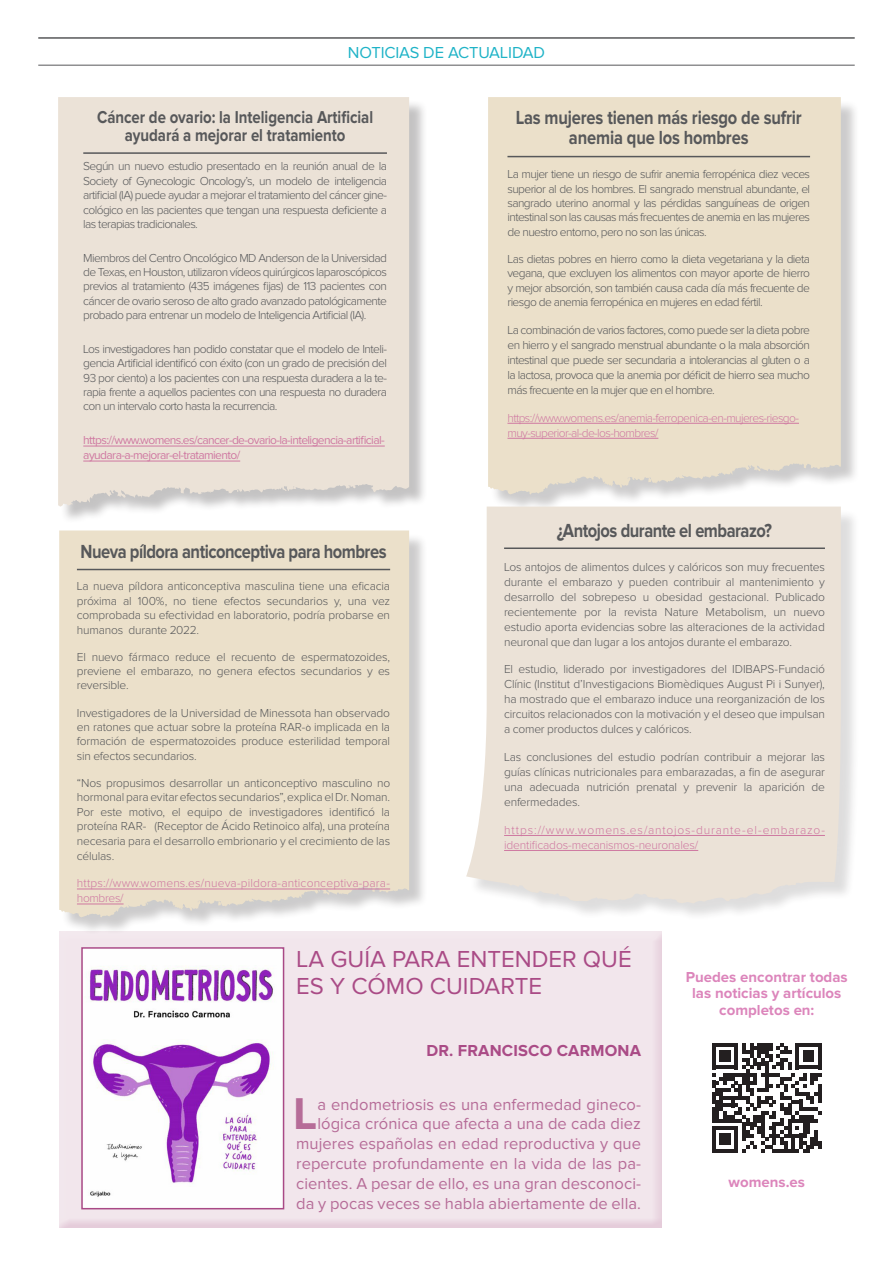
<style>
.page{position:relative;width:893px;height:1263px;background:#fff}
.page>*{position:absolute;margin:0;border:0;box-sizing:border-box;transform-origin:0 0}
.TEXTO_ANUNCIO{font:700 46.2px "Proxima Nova";color:#b66c98}
.t1{font:24px/27px "Proxima Nova";color:#aa4b86}
.Link_No6ticias{font:700 19.65px "Proxima Nova";letter-spacing:-.03em;color:#57585a;scale:.84 1}
.TEXTO_NORMAL{font:700 19.65px/19.8px "Proxima Nova";letter-spacing:-.01em;color:#57585a;text-align:center;scale:.84 1}
.TEXTO_NORMAL-2{font:700 17.85px/18px "Proxima Nova";letter-spacing:-.005em;color:#57585a;text-align:center;scale:.84 1}
.TEXTO_ANUNCIO-2{font:16.5px/19.8px "Proxima Nova";letter-spacing:.005em;color:#b66c98;text-align:right}
.t2{font:16.5px "Proxima Nova";letter-spacing:-.01em;color:#1fb3c7}
.ANUNCIO{font:700 16.5px "Proxima Nova";letter-spacing:.01em;color:#aa4b86}
.t3{font:700 15px/16.5px "Proxima Nova";color:#dc85bb;text-align:center}
.Link_No6ticias-2{font:300 12px/15px "Proxima Nova";letter-spacing:-.015em;color:#57585a;text-align:justify}
.TEXTO_NORMAL-3{font:300 12px/14.4px "Proxima Nova";letter-spacing:-.05em;color:#57585a;text-align:justify}
.Link_No6ticias-3{font:12px/15px "Proxima Nova";letter-spacing:-.05em;color:#cf78a1}
.Link_No6ticias-4{font:300 12px/15px "Proxima Nova";letter-spacing:-.05em;color:#cf78a1}
.Link_No6ticias-5{font:300 12px/15px "Proxima Nova";letter-spacing:.055em;color:#cf78a1}
.Link_No6ticias-6{font:300 12px/15px "Proxima Nova";letter-spacing:.015em;color:#cf78a1}
.s1{font-family:"Myriad Pro";font-weight:400;font-size:7.5px}
</style>
<div class="page">
<div style="left:53px;top:931px;width:610px;height:298px;background:#a94986;opacity:.16"></div>
<div style="left:490px;top:99px;width:369px;height:413px;background:#231f20;opacity:.23"></div>
<div style="left:488px;top:97px;width:353px;height:398px;background:#ebe0ca"></div>
<hr style="left:38px;top:65px;width:817px;height:1px;background:#57585a">
<hr style="left:38px;top:37px;width:817px;height:2px;background:#57585a">
<div style="left:60px;top:99px;width:368px;height:425px;background:#231f20;opacity:.27"></div>
<div style="left:58px;top:97px;width:351px;height:411px;background:#ebe2d7"></div>
<div style="left:61px;top:533px;width:367px;height:403px;background:#231f20;opacity:.23"></div>
<div style="left:59px;top:530px;width:350px;height:388px;background:#ebe0ca"></div>
<div style="left:469px;top:509px;width:390px;height:412px;background:#231f20;opacity:.15"></div>
<svg style="left:466px;top:507px;width:375px;height:397px;background:#ebe3d9"></svg>
<hr style="left:83px;top:446px;width:302px;height:1px;background:#cf78a1">
<hr style="left:83px;top:461px;width:157px;height:1px;background:#cf78a1">
<hr style="left:507px;top:423px;width:292px;height:1px;background:#cf78a1">
<hr style="left:507px;top:438px;width:151px;height:1px;background:#cf78a1">
<hr style="left:77px;top:889px;width:313px;height:1px;background:#cf78a1">
<hr style="left:77px;top:904px;width:47px;height:1px;background:#cf78a1">
<hr style="left:504px;top:835px;width:321px;height:1px;background:#cf78a1">
<hr style="left:504px;top:850px;width:194px;height:1px;background:#cf78a1">
<img style="left:84px;top:950px;width:197px;height:256px">
<div style="left:81px;top:947px;width:203px;height:262px;border:2px solid #a94986"></div>
<svg style="left:712px;top:1043px;width:110px;height:110px"></svg>
<hr style="left:83px;top:152px;width:304px;height:2px;background:#57585a">
<hr style="left:507px;top:156px;width:303px;height:1px;background:#57585a">
<hr style="left:77px;top:569px;width:313px;height:1px;background:#57585a">
<hr style="left:504px;top:547px;width:321px;height:2px;background:#57585a">
<p class="t2" style="left:348px;top:43px;width:199px">NOTICIAS DE ACTUALIDAD</p>
<p class="TEXTO_NORMAL-2" style="left:97px;top:108px;width:330px">Cáncer de ovario: la Inteligencia Artificial ayudará a mejorar el tratamiento</p>
<p class="TEXTO_NORMAL-3" style="left:83px;top:160px;width:305px">Según un nuevo estudio presentado en la reunión anual de la Society of Gynecologic Oncology’s, un modelo de inteligencia artificial (IA) puede ayudar a mejorar el tratamiento del cáncer gine&shy;cológico en las pacientes que tengan una respuesta deficiente a las terapias tradicionales.</p>
<p class="TEXTO_NORMAL-3" style="left:83px;top:251px;width:305px">Miembros del Centro Oncológico MD Anderson de la Universidad de Texas, en Houston, utilizaron vídeos quirúrgicos laparoscópicos previos al tratamiento (435 imágenes fijas) de 113 pacientes con cáncer de ovario seroso de alto grado avanzado patológicamente probado para entrenar un modelo de Inteligencia Artificial (IA).</p>
<p class="TEXTO_NORMAL-3" style="left:83px;top:342px;width:305px">Los investigadores han podido constatar que el modelo de Inteli&shy;gencia Artificial identificó con éxito (con un grado de precisión del 93 por ciento) a los pacientes con una respuesta duradera a la te&shy;rapia frente a aquellos pacientes con una respuesta no duradera con un intervalo corto hasta la recurrencia.</p>
<p class="Link_No6ticias-3" style="left:83px;top:433px;width:303px">https://www.womens.es/cancer-de-ovario-la-inteligencia-artificial&shy;ayudara-a-mejorar-el-tratamiento/</p>
<p class="Link_No6ticias" style="left:80px;top:540px;width:366px">Nueva píldora anticonceptiva para hombres</p>
<p class="Link_No6ticias-2" style="left:77px;top:580px;width:315px;line-height:14.4px">La nueva píldora anticonceptiva masculina tiene una eficacia próxima al 100%, no tiene efectos secundarios y, una vez comprobada su efectividad en laboratorio, podría probarse en humanos durante 2022.</p>
<p class="Link_No6ticias-2" style="left:77px;top:650px;width:315px;line-height:14.4px">El nuevo fármaco reduce el recuento de espermatozoides, previene el embarazo, no genera efectos secundarios y es reversible.</p>
<p class="Link_No6ticias-2" style="left:77px;top:706px;width:315px;line-height:14.4px">Investigadores de la Universidad de Minessota han observado en ratones que actuar sobre la proteína RAR-<span class="s1">Ò</span> implicada en la formación de espermatozoides produce esterilidad temporal sin efectos secundarios.</p>
<p class="Link_No6ticias-2" style="left:77px;top:776px;width:315px;line-height:14.5px">“Nos propusimos desarrollar un anticonceptivo masculino no hormonal para evitar efectos secundarios”, explica el Dr. Noman.<br>Por este motivo, el equipo de investigadores identificó la proteína RAR-α (Receptor de Ácido Retinoico alfa), una proteína necesaria para el desarrollo embrionario y el crecimiento de las células.</p>
<p class="Link_No6ticias-6" style="left:77px;top:876px;width:314px">https://www.womens.es/nueva-pildora-anticonceptiva-para&shy;hombres/</p>
<p class="TEXTO_NORMAL" style="left:516px;top:108px;width:342px">Las mujeres tienen más riesgo de sufrir anemia que los hombres</p>
<p class="Link_No6ticias-2" style="left:507px;top:167px;width:304px;line-height:14.4px">La mujer tiene un riesgo de sufrir anemia ferropénica diez veces superior al de los hombres. El sangrado menstrual abundante, el sangrado uterino anormal y las pérdidas sanguíneas de origen intestinal son las causas más frecuentes de anemia en las mujeres de nuestro entorno, pero no son las únicas.</p>
<p class="Link_No6ticias-2" style="left:507px;top:252px;width:304px;line-height:14.4px">Las dietas pobres en hierro como la dieta vegetariana y la dieta vegana, que excluyen los alimentos con mayor aporte de hierro y mejor absorción, son también causa cada día más frecuente de riesgo de anemia ferropénica en mujeres en edad fértil.</p>
<p class="Link_No6ticias-2" style="left:507px;top:323px;width:304px">La combinación de varios factores, como puede ser la dieta pobre en hierro y el sangrado menstrual abundante o la mala absorción intestinal que puede ser secundaria a intolerancias al gluten o a la lactosa, provoca que la anemia por déficit de hierro sea mucho más frecuente en la mujer que en el hombre.</p>
<p class="Link_No6ticias-4" style="left:507px;top:411px;width:293px">https://www.womens.es/anemia-ferropenica-en-mujeres-riesgo&shy;muy-superior-al-de-los-hombres/</p>
<p class="Link_No6ticias" style="left:557px;top:519px;width:258px">¿Antojos durante el embarazo?</p>
<p class="Link_No6ticias-2" style="left:504px;top:560px;width:322px">Los antojos de alimentos dulces y calóricos son muy frecuentes durante el embarazo y pueden contribuir al mantenimiento y desarrollo del sobrepeso u obesidad gestacional. Publicado recientemente por la revista Nature Metabolism, un nuevo estudio aporta evidencias sobre las alteraciones de la actividad neuronal que dan lugar a los antojos durante el embarazo.</p>
<p class="Link_No6ticias-2" style="left:504px;top:662px;width:322px">El estudio, liderado por investigadores del IDIBAPS-Fundació Clínic (Institut d’Investigacions Biomèdiques August Pi i Sunyer), ha mostrado que el embarazo induce una reorganización de los circuitos relacionados con la motivación y el deseo que impulsan a comer productos dulces y calóricos.</p>
<p class="Link_No6ticias-2" style="left:504px;top:750px;width:322px">Las conclusiones del estudio podrían contribuir a mejorar las guías clínicas nutricionales para embarazadas, a fin de asegurar una adecuada nutrición prenatal y prevenir la aparición de enfermedades.</p>
<p class="Link_No6ticias-5" style="left:504px;top:823px;width:322px">https://www.womens.es/antojos-durante-el-embarazo&shy;identificados-mecanismos-neuronales/</p>
<p class="t1" style="left:296px;top:946px;width:337px">LA GUÍA PARA ENTENDER QUÉ<br>ES Y CÓMO CUIDARTE</p>
<p class="ANUNCIO" style="left:426px;top:1041px;width:216px">DR. FRANCISCO CARMONA</p>
<p class="TEXTO_ANUNCIO-2" style="left:296px;top:1094px;width:346px">a endometriosis es una enfermedad gineco&shy;lógica crónica que afecta a una de cada diez mujeres españolas en edad reproductiva y que repercute profundamente en la vida de las pa&shy;cientes. A pesar de ello, es una gran desconoci&shy;da y pocas veces se habla abiertamente de ella.</p>
<p class="TEXTO_ANUNCIO" style="left:293px;top:1087px;width:26px">L</p>
<p class="t3" style="left:686px;top:969px;width:163px">Puedes encontrar todas las noticias y artículos completos en:</p>
<p class="t3" style="left:729px;top:1174px;width:78px">womens.es</p>
</div>
